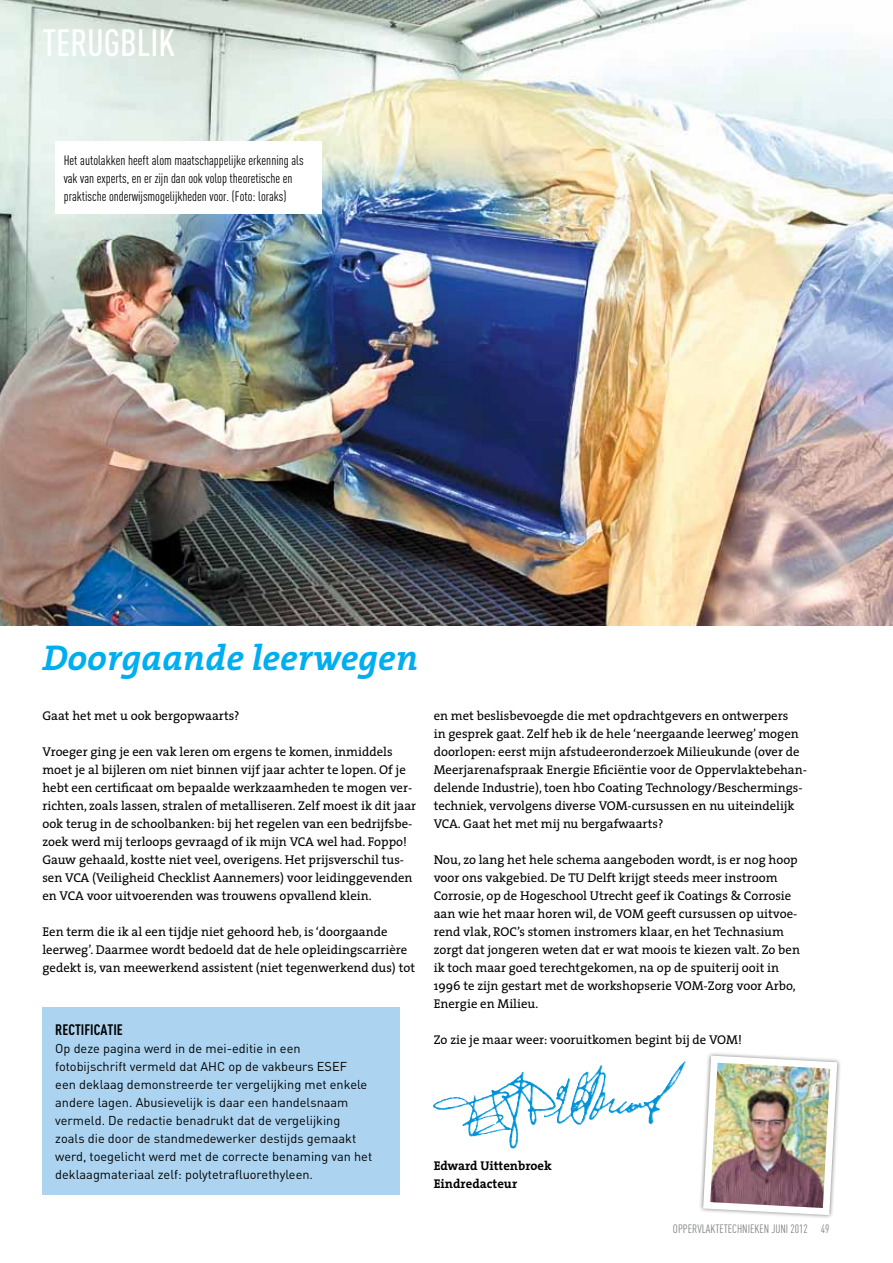
<style>
.page{position:relative;width:893px;height:1263px;background:#fff}
.page>*{position:absolute;margin:0;border:0;box-sizing:border-box;transform-origin:0 0}
.t1{font:500 37.5px "DIN Cond";color:#fff}
.t2{font:italic 700 36px "The Serif";color:#00aeef}
.t3{font:700 15px "DIN Cond";color:#000}
.t4{font:13.5px/18px "DIN Cond";color:#000}
.t5{font:12.75px/18px "The Serif";color:#000}
.t6{font:12.75px/18px "DIN";color:#000}
.t7{font:700 12.75px/18px "The Serif";color:#000}
.t8{font:12px "DIN Cond";color:#808285}
</style>
<div class="page">
<img style="left:0;top:0;width:893px;height:625px">
<img style="left:643px;top:1062px;width:41px;height:44px">
<img style="left:700px;top:1053px;width:140px;height:165px">
<div style="left:55px;top:142px;width:267px;height:72px;background:#fff"></div>
<div style="left:43px;top:1008px;width:357px;height:187px;background:#acd4f1"></div>
<h1 class="t1" style="left:43px;top:20px;width:134px">TERUGBLIK</h1>
<p class="t4" style="left:64px;top:151px;width:241px">Het autolakken heeft alom maatschappelijke erkenning als vak van experts, en er zijn dan ook volop theoretische en praktische onderwijsmogelijkheden voor. (Foto: loraks)</p>
<h2 class="t2" style="left:42px;top:627px;width:377px">Doorgaande leerwegen</h2>
<p class="t5" style="left:42px;top:706px;width:199px">Gaat het met u ook bergopwaarts?</p>
<p class="t5" style="left:42px;top:742px;width:375px">Vroeger ging je een vak leren om ergens te komen, inmiddels moet je al bijleren om niet binnen vijf jaar achter te lopen. Of je hebt een certificaat om bepaalde werkzaamheden te mogen ver&shy;richten, zoals lassen, stralen of metalliseren. Zelf moest ik dit jaar ook terug in de schoolbanken: bij het regelen van een bedrijfsbe&shy;zoek werd mij terloops gevraagd of ik mijn VCA wel had. Foppo!<br>Gauw gehaald, kostte niet veel, overigens. Het prijsverschil tus&shy;sen VCA (Veiligheid Checklist Aannemers) voor leidinggevenden en VCA voor uitvoerenden was trouwens opvallend klein.</p>
<p class="t5" style="left:42px;top:922px;width:374px">Een term die ik al een tijdje niet gehoord heb, is ‘doorgaande leerweg’. Daarmee wordt bedoeld dat de hele opleidingscarrière gedekt is, van meewerkend assistent (niet tegenwerkend dus) tot</p>
<p class="t3" style="left:55px;top:1021px;width:69px">RECTIFICATIE</p>
<p class="t6" style="left:55px;top:1039px;width:318px">Op deze pagina werd in de mei-editie in een fotobijschrift vermeld dat AHC op de vakbeurs ESEF<br>een deklaag demonstreerde ter vergelijking met enkele andere lagen. Abusievelijk is daar een handelsnaam vermeld. De redactie benadrukt dat de vergelijking zoals die door de standmedewerker destijds gemaakt werd, toegelicht werd met de correcte benaming van het deklaagmateriaal zelf: polytetrafluorethyleen.</p>
<p class="t5" style="left:434px;top:706px;width:375px">en met beslisbevoegde die met opdrachtgevers en ontwerpers<br>in gesprek gaat. Zelf heb ik de hele ‘neergaande leerweg’ mogen doorlopen: eerst mijn afstudeeronderzoek Milieukunde (over de Meerjarenafspraak Energie Eficiëntie voor de Oppervlaktebehan&shy;delende Industrie), toen hbo Coating Technology/Beschermings&shy;techniek, vervolgens diverse VOM-cursussen en nu uiteindelijk VCA. Gaat het met mij nu bergafwaarts?</p>
<p class="t5" style="left:434px;top:850px;width:368px">Nou, zo lang het hele schema aangeboden wordt, is er nog hoop voor ons vakgebied. De TU Delft krijgt steeds meer instroom Corrosie, op de Hogeschool Utrecht geef ik Coatings &amp; Corrosie aan wie het maar horen wil, de VOM geeft cursussen op uitvoe&shy;rend vlak, ROC’s stomen instromers klaar, en het Technasium zorgt dat jongeren weten dat er wat moois te kiezen valt. Zo ben ik toch maar goed terechtgekomen, na op de spuiterij ooit in 1996 te zijn gestart met de workshopserie VOM-Zorg voor Arbo, Energie en Milieu.</p>
<p class="t5" style="left:434px;top:1030px;width:310px">Zo zie je maar weer: vooruitkomen begint bij de VOM!</p>
<p class="t7" style="left:434px;top:1156px;width:120px">Edward Uittenbroek<br>Eindredacteur</p>
<p class="t8" style="left:673px;top:1221px;width:158px">oppervlaktetechnieken juni 2012 49</p>
</div>
